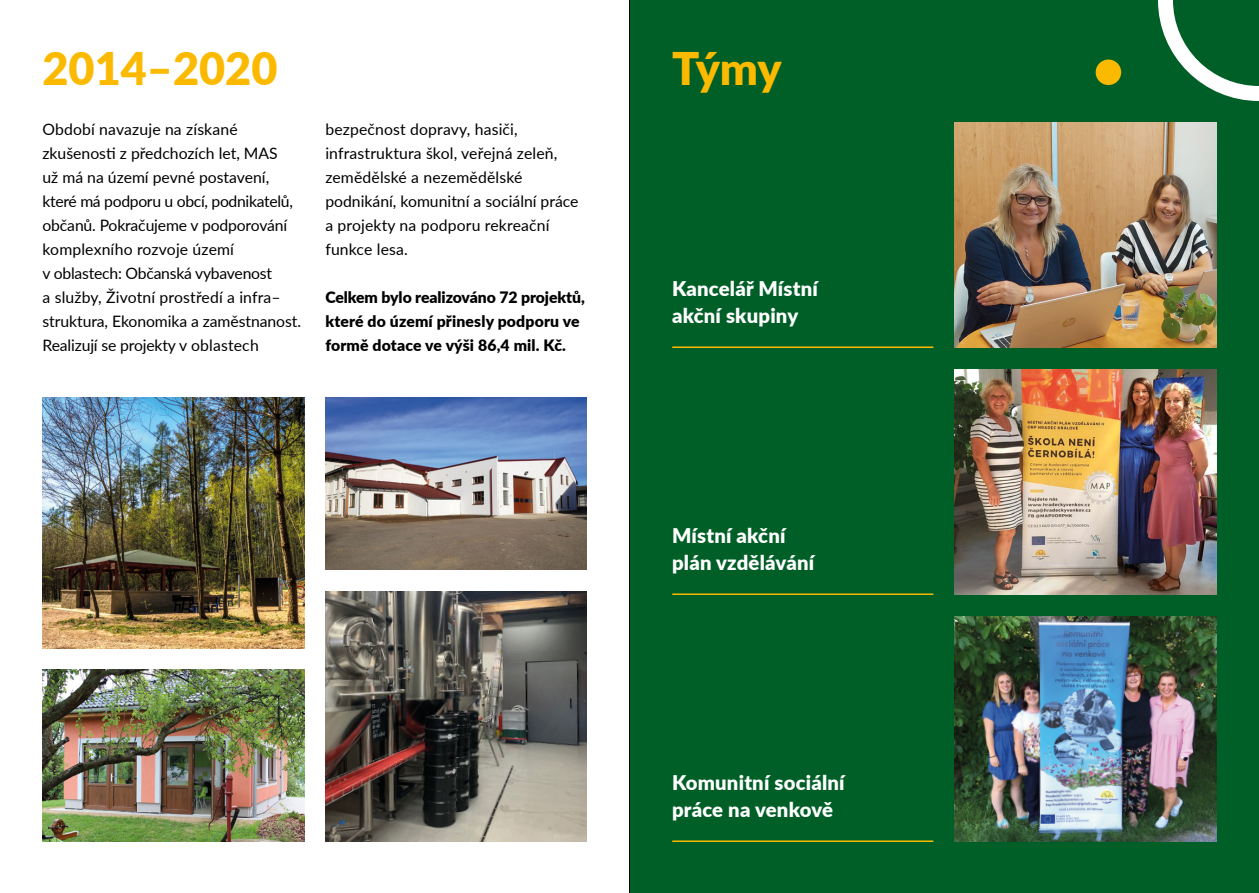
<style>
.page{position:relative;width:1259px;height:893px;background:#fff}
.page>*{position:absolute;margin:0;border:0;box-sizing:border-box;transform-origin:0 0}
.t1{font:900 45px "Lato";color:#fbba00}
.t2{font:900 20.25px/27px "Lato";letter-spacing:.01em;color:#fff}
.t3{font:15.75px/24px "Lato";color:#000}
.t4{font:900 15.75px/24px "Lato";color:#000}
</style>
<div class="page">
<div style="left:629px;top:0;width:630px;height:893px;background:#005f27"></div>
<svg style="left:1158px;top:0;width:101px;height:101px"></svg>
<img style="left:43px;top:398px;width:261px;height:250px">
<img style="left:43px;top:670px;width:261px;height:172px">
<img style="left:325px;top:398px;width:262px;height:172px">
<img style="left:955px;top:122px;width:261px;height:226px">
<img style="left:955px;top:369px;width:261px;height:226px">
<img style="left:955px;top:616px;width:261px;height:226px">
<img style="left:325px;top:591px;width:262px;height:251px">
<hr style="left:673px;top:346px;width:260px;height:2px;background:#fbba00">
<hr style="left:673px;top:593px;width:260px;height:2px;background:#fbba00">
<hr style="left:673px;top:840px;width:260px;height:2px;background:#fbba00">
<div style="left:1095px;top:60px;width:26px;height:25px;background:#fbba00;border-radius:50%"></div>
<hr style="left:629px;top:0;width:1px;height:893px;background:#000">
<h1 class="t1" style="left:43px;top:35px;width:236px">2014–2020</h1>
<h1 class="t1" style="left:672px;top:35px;width:111px">Týmy</h1>
<p class="t3" style="left:43px;top:117px;width:260px">Období navazuje na získané zkušenosti z předchozích let, MAS<br>už má na území pevné postavení, které má podporu u obcí, podnikatelů, občanů. Pokračujeme v podporování komplexního rozvoje území<br>v oblastech: Občanská vybavenost<br>a služby, Životní prostředí a infra– struktura, Ekonomika a zaměstnanost.<br>Realizují se projekty v oblastech</p>
<p class="t3" style="left:325px;top:117px;width:255px">bezpečnost dopravy, hasiči, infrastruktura škol, veřejná zeleň, zemědělské a nezemědělské podnikání, komunitní a sociální práce a projekty na podporu rekreační funkce lesa.</p>
<p class="t4" style="left:325px;top:285px;width:261px">Celkem bylo realizováno 72 projektů, které do území přinesly podporu ve formě dotace ve výši 86,4 mil. Kč.</p>
<p class="t2" style="left:672px;top:274px;width:147px">Kancelář Místní akční skupiny</p>
<p class="t2" style="left:672px;top:521px;width:144px">Místní akční plán vzdělávání</p>
<p class="t2" style="left:672px;top:768px;width:174px">Komunitní sociální práce na venkově</p>
</div>
